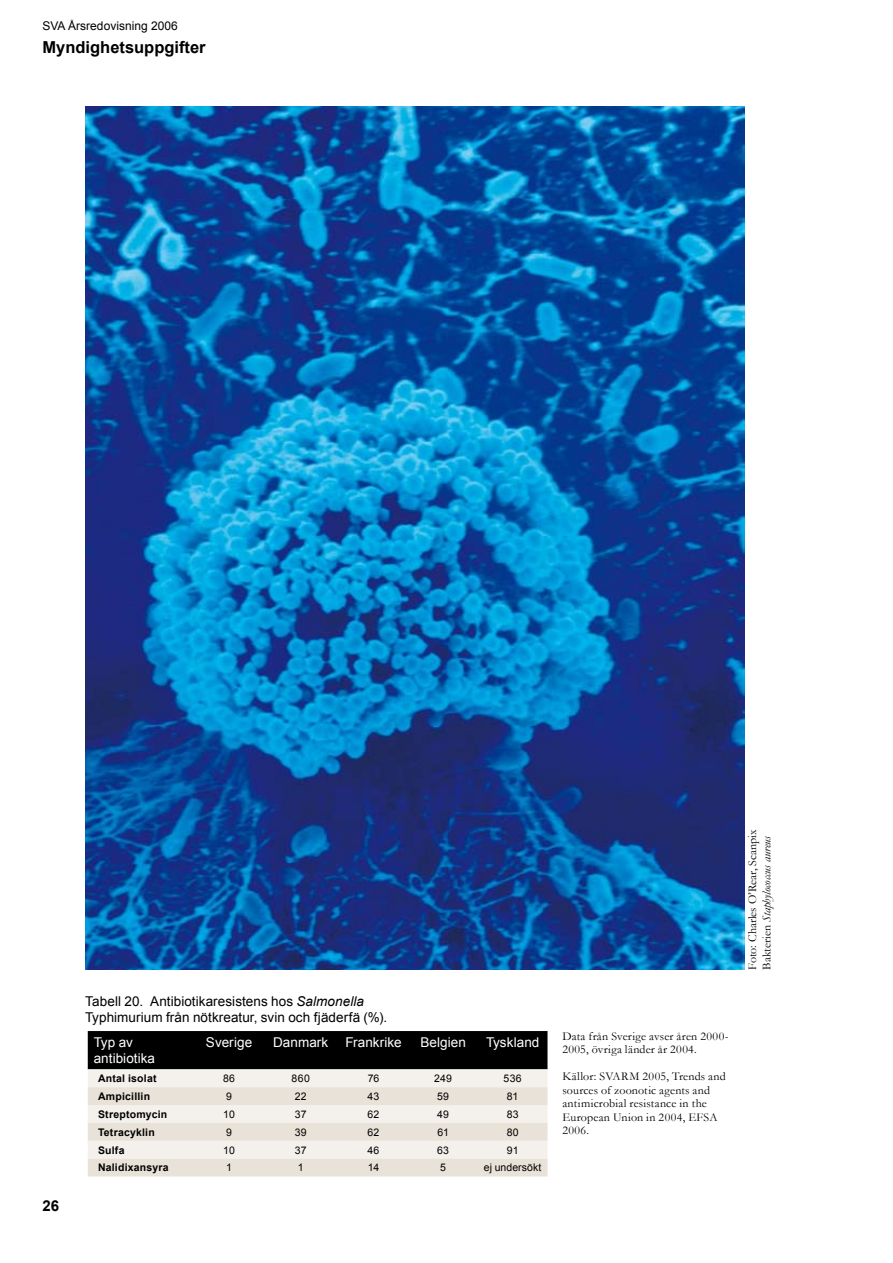
<style>
.page{position:relative;width:893px;height:1263px;background:#fff}
.page>*{position:absolute;margin:0;border:0;box-sizing:border-box;transform-origin:0 0}
.t1{font:700 16.5px "Arial";color:#000}
.t2{font:700 15px "Arial";color:#000}
.t3{font:13.5px/16.5px "Arial";letter-spacing:.005em;color:#000}
.t4{font:13.5px/16.5px "Arial";letter-spacing:.005em;color:#fff}
.t5{font:12px/13.5px "Garamond";letter-spacing:.015em;color:#000}
.t6{font:12px "Arial";color:#000}
.t7{font:10.5px "Arial";letter-spacing:.015em;color:#000}
.t8{font:700 10.5px "Arial";letter-spacing:.02em;color:#000}
.s1{font-style:italic}
</style>
<div class="page">
<hr style="left:892px;top:0;width:1px;height:153px;background:#000">
<svg style="left:88px;top:1031px;width:459px;height:145px;background:#afaca6"></svg>
<img style="left:85px;top:106px;width:659px;height:863px">
<p class="t6" style="left:43px;top:18px;width:137px">SVA Årsredovisning 2006</p>
<h1 class="t1" style="left:43px;top:36px;width:165px">Myndighetsuppgifter</h1>
<p class="t2" style="left:43px;top:1196px;width:18px">26</p>
<p class="t3" style="left:85px;top:993px;width:304px">Tabell 20. Antibiotikaresistens hos <span class="s1">Salmonella<br></span>Typhimurium från nötkreatur, svin och fjäderfä (%).</p>
<p class="t4" style="left:94px;top:1034px;width:63px">Typ av antibiotika</p>
<p class="t4" style="left:206px;top:1034px;width:48px">Sverige</p>
<p class="t4" style="left:273px;top:1034px;width:57px">Danmark</p>
<p class="t4" style="left:345px;top:1034px;width:58px">Frankrike</p>
<p class="t4" style="left:420px;top:1034px;width:47px">Belgien</p>
<p class="t4" style="left:486px;top:1034px;width:55px">Tyskland</p>
<p class="t8" style="left:98px;top:1071px;width:60px">Antal isolat</p>
<p class="t7" style="left:223px;top:1071px;width:14px">86</p>
<p class="t7" style="left:292px;top:1071px;width:20px">860</p>
<p class="t7" style="left:368px;top:1071px;width:13px">76</p>
<p class="t7" style="left:434px;top:1071px;width:19px">249</p>
<p class="t7" style="left:504px;top:1071px;width:20px">536</p>
<p class="t8" style="left:98px;top:1089px;width:54px">Ampicillin</p>
<p class="t7" style="left:226px;top:1089px;width:7px">9</p>
<p class="t7" style="left:295px;top:1089px;width:13px">22</p>
<p class="t7" style="left:368px;top:1089px;width:13px">43</p>
<p class="t7" style="left:437px;top:1089px;width:13px">59</p>
<p class="t7" style="left:507px;top:1089px;width:13px">81</p>
<p class="t8" style="left:98px;top:1107px;width:71px">Streptomycin</p>
<p class="t7" style="left:223px;top:1107px;width:13px">10</p>
<p class="t7" style="left:295px;top:1107px;width:13px">37</p>
<p class="t7" style="left:368px;top:1107px;width:13px">62</p>
<p class="t7" style="left:437px;top:1107px;width:13px">49</p>
<p class="t7" style="left:507px;top:1107px;width:13px">83</p>
<p class="t8" style="left:98px;top:1125px;width:58px">Tetracyklin</p>
<p class="t7" style="left:226px;top:1125px;width:7px">9</p>
<p class="t7" style="left:295px;top:1125px;width:13px">39</p>
<p class="t7" style="left:368px;top:1125px;width:13px">62</p>
<p class="t7" style="left:437px;top:1125px;width:13px">61</p>
<p class="t7" style="left:507px;top:1125px;width:14px">80</p>
<p class="t8" style="left:98px;top:1143px;width:28px">Sulfa</p>
<p class="t7" style="left:223px;top:1143px;width:13px">10</p>
<p class="t7" style="left:295px;top:1143px;width:13px">37</p>
<p class="t7" style="left:368px;top:1143px;width:13px">46</p>
<p class="t7" style="left:437px;top:1143px;width:13px">63</p>
<p class="t7" style="left:507px;top:1143px;width:13px">91</p>
<p class="t8" style="left:98px;top:1161px;width:72px">Nalidixansyra</p>
<p class="t7" style="left:226px;top:1161px;width:7px">1</p>
<p class="t7" style="left:298px;top:1161px;width:7px">1</p>
<p class="t7" style="left:368px;top:1161px;width:13px">14</p>
<p class="t7" style="left:440px;top:1161px;width:7px">5</p>
<p class="t7" style="left:484px;top:1161px;width:59px">ej undersökt</p>
<p class="t5" style="left:745px;top:969px;width:141px;line-height:14.4px;rotate:-90deg">Foto: Charles O’Rear, Scanpix<br>Bakterien <span class="s1">Staphylococcus aureus</span></p>
<p class="t5" style="left:562px;top:1029px;width:168px">Data från Sverige avser åren 2000-<br>2005, övriga länder år 2004.</p>
<p class="t5" style="left:562px;top:1069px;width:165px">Källor: SVARM 2005, Trends and sources of zoonotic agents and antimicrobial resistance in the<br>European Union in 2004, EFSA<br>2006.</p>
</div>
